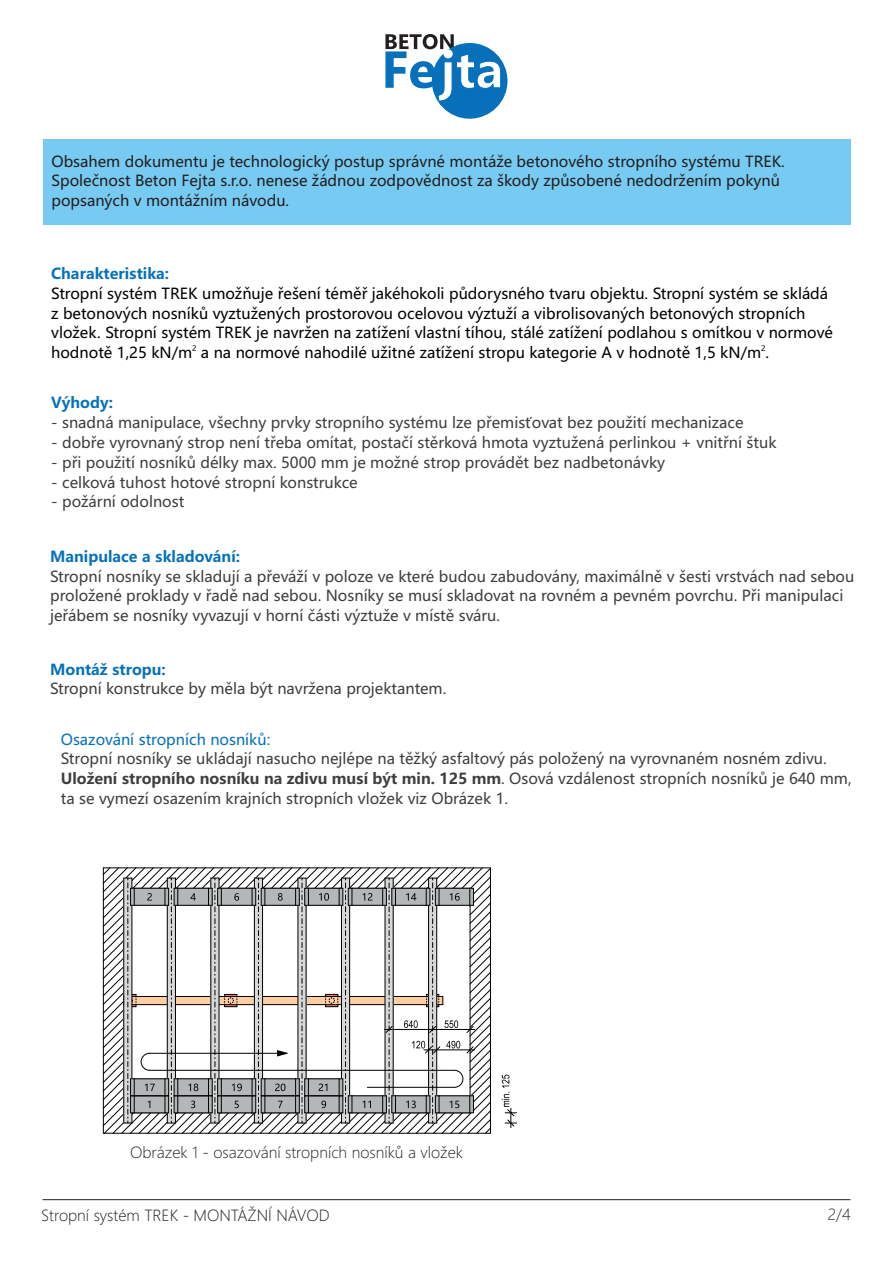
<style>
.page{position:relative;width:893px;height:1263px;background:#fff}
.page>*{position:absolute;margin:0;border:0;box-sizing:border-box;transform-origin:0 0}
.t1{font:15px/19.8px "Microsoft Ya Hei";color:#3e3e3f}
.t2{font:15px/19.8px "Microsoft Ya Hei";color:#000002}
.t3{font:15px/19.8px "Microsoft Ya Hei";color:#231f20}
.t4{font:300 15px "Microsoft Ya Hei";color:#231f20}
.t5{font:700 15px "Microsoft Ya Hei";color:#0671ba}
.t6{font:15px "Microsoft Ya Hei";color:#0671ba}
.t7{font:7.5px "Microsoft Ya Hei";color:#000002}
.s1{font-weight:700}
</style>
<div class="page">
<div style="left:43px;top:139px;width:807px;height:85px;background:#77caf1"></div>
<div style="left:432px;top:43px;width:75px;height:76px;background:#0671ba;border-radius:50%"></div>
<svg style="left:385px;top:34px;width:116px;height:68px"></svg>
<div style="left:443px;top:49px;width:10px;height:9px;background:#fff;border-radius:50%"></div>
<svg style="left:502px;top:1075px;width:15px;height:52px"></svg>
<svg style="left:102px;top:867px;width:389px;height:267px"></svg>
<hr style="left:43px;top:1199px;width:807px;height:1px;background:#231f20">
<p class="t3" style="left:51px;top:152px;width:735px">Obsahem dokumentu je technologický postup správné montáže betonového stropního systému TREK.<br>Společnost Beton Fejta s.r.o. nenese žádnou zodpovědnost za škody způsobené nedodržením pokynů popsaných v montážním návodu.</p>
<p class="t5" style="left:51px;top:267px;width:120px">Charakteristika:</p>
<p class="t2" style="left:51px;top:285px;width:783px">Stropní systém TREK umožňuje řešení téměř jakéhokoli půdorysného tvaru objektu. Stropní systém se skládá z betonových nosníků vyztužených prostorovou ocelovou výztuží a vibrolisovaných betonových stropních vložek. Stropní systém TREK je navržen na zatížení vlastní tíhou, stálé zatížení podlahou s omítkou v normové</p>
<p class="t7" style="left:192px;top:345px;width:6px">2</p>
<p class="t7" style="left:761px;top:345px;width:6px">2</p>
<p class="t2" style="left:51px;top:344px;width:719px">hodnotě 1,25 kN/m a na normové nahodilé užitné zatížení stropu kategorie A v hodnotě 1,5 kN/m .</p>
<p class="t5" style="left:51px;top:396px;width:63px">Výhody:</p>
<p class="t1" style="left:51px;top:414px;width:694px">- snadná manipulace, všechny prvky stropního systému lze přemisťovat bez použití mechanizace</p>
<p class="t1" style="left:51px;top:434px;width:727px">- dobře vyrovnaný strop není třeba omítat, postačí stěrková hmota vyztužená perlinkou + vnitřní štuk</p>
<p class="t1" style="left:51px;top:454px;width:615px">- při použití nosníků délky max. 5000 mm je možné strop provádět bez nadbetonávky</p>
<p class="t1" style="left:51px;top:474px;width:308px">- celková tuhost hotové stropní konstrukce</p>
<p class="t1" style="left:51px;top:493px;width:135px">- požární odolnost</p>
<p class="t5" style="left:50px;top:550px;width:191px">Manipulace a skladování:</p>
<p class="t1" style="left:50px;top:567px;width:806px">Stropní nosníky se skladují a převáží v poloze ve které budou zabudovány, maximálně v šesti vrstvách nad sebou proložené proklady v řadě nad sebou. Nosníky se musí skladovat na rovném a pevném povrchu. Při manipulaci jeřábem se nosníky vyvazují v horní části výztuže v místě sváru.</p>
<p class="t5" style="left:50px;top:662px;width:117px">Montáž stropu:</p>
<p class="t1" style="left:50px;top:680px;width:398px">Stropní konstrukce by měla být navržena projektantem.</p>
<p class="t6" style="left:61px;top:732px;width:211px">Osazování stropních nosníků:</p>
<p class="t1" style="left:61px;top:750px;width:792px">Stropní nosníky se ukládají nasucho nejlépe na těžký asfaltový pás položený na vyrovnaném nosném zdivu.<br><span class="s1">Uložení stropního nosníku na zdivu musí být min. 125 mm</span>. Osová vzdálenost stropních nosníků je 640 mm, ta se vymezí osazením krajních stropních vložek viz Obrázek 1.</p>
<p class="t4" style="left:130px;top:1146px;width:335px">Obrázek 1 - osazování stropních nosníků a vložek</p>
<p class="t4" style="left:41px;top:1209px;width:290px">Stropní systém TREK - MONTÁŽNÍ NÁVOD</p>
<p class="t4" style="left:828px;top:1208px;width:24px">2/4</p>
</div>
